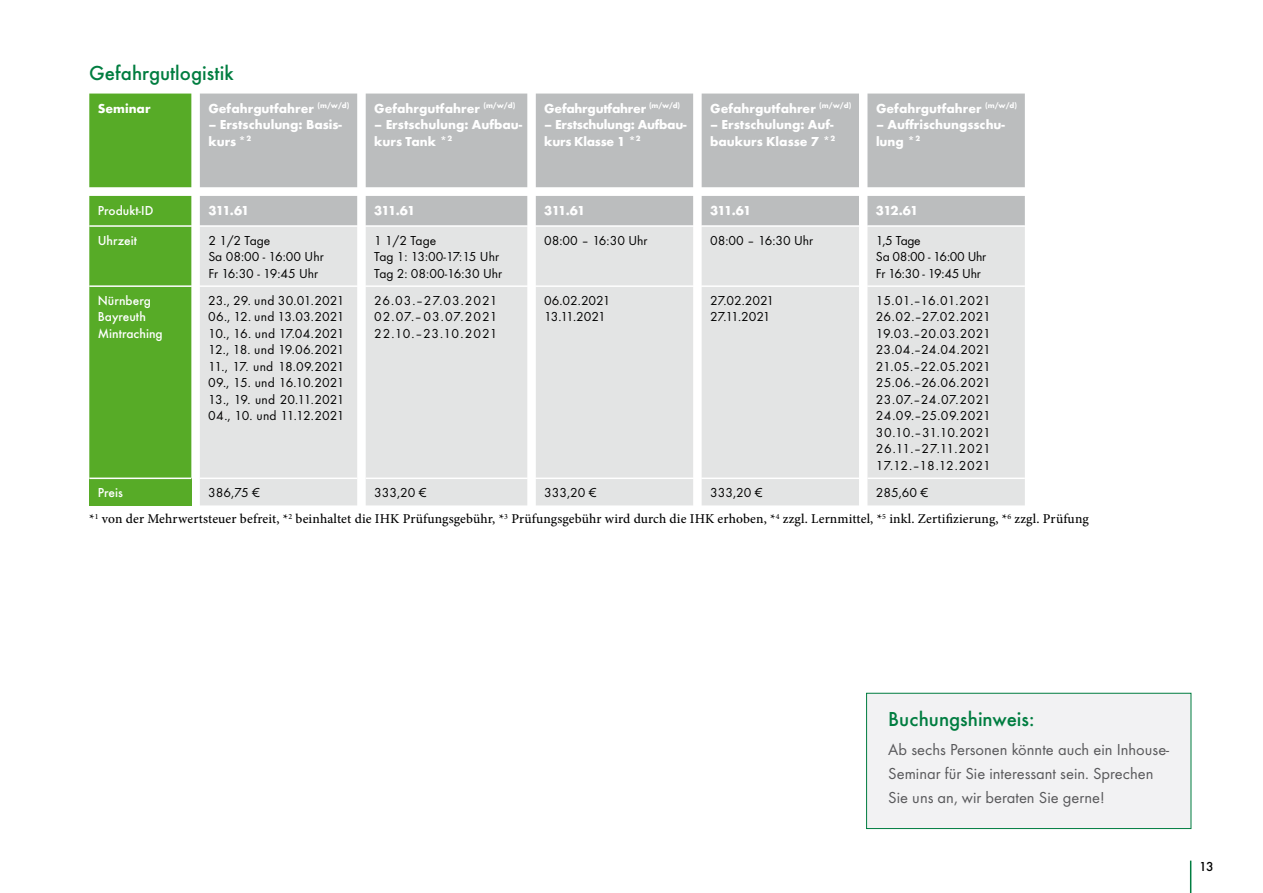
<style>
.page{position:relative;width:1263px;height:893px;background:#fff}
.page>*{position:absolute;margin:0;border:0;box-sizing:border-box;transform-origin:0 0}
.t1{font:500 21px "Futura TOT";color:#007d40}
.t2{font:16.5px/24px "Futura TOT Boo";color:#58585a}
.t3{font:13.5px/16.5px "Futura TOT Boo";color:#000}
.t4{font:700 13.5px/16.5px "Futura TOT";color:#fff}
.t5{font:500 13.5px "Minion Pro";letter-spacing:.01em;color:#000}
.t6{font:700 13.5px/16.5px "Futura TOT";letter-spacing:-.02em;color:#fff}
.t7{font:500 13.5px/16.5px "Futura TOT";color:#fff}
.t8{font:13.5px/16.5px "Futura TOT Boo";letter-spacing:-.02em;color:#000}
.t9{font:500 13.5px "Futura TOT";color:#000}
</style>
<div class="page">
<hr style="left:1190px;top:861px;width:1px;height:32px;background:#007d40">
<svg style="left:200px;top:94px;width:825px;height:131px;background:#c2c3c4"></svg>
<div style="left:200px;top:227px;width:825px;height:278px;background:#e3e4e4"></div>
<div style="left:89px;top:478px;width:102px;height:27px;background:#57ab27"></div>
<hr style="left:200px;top:478px;width:157px;height:1px;background:#fff">
<hr style="left:366px;top:478px;width:161px;height:1px;background:#fff">
<hr style="left:536px;top:478px;width:157px;height:1px;background:#fff">
<hr style="left:702px;top:478px;width:157px;height:1px;background:#fff">
<hr style="left:867px;top:478px;width:158px;height:1px;background:#fff">
<hr style="left:89px;top:478px;width:102px;height:1px;background:#fff">
<hr style="left:200px;top:285px;width:157px;height:2px;background:#fff">
<svg style="left:357px;top:285px;width:9px;height:2px"></svg>
<hr style="left:366px;top:285px;width:161px;height:2px;background:#fff">
<svg style="left:527px;top:285px;width:9px;height:2px"></svg>
<hr style="left:536px;top:285px;width:157px;height:2px;background:#fff">
<svg style="left:693px;top:285px;width:9px;height:2px"></svg>
<hr style="left:702px;top:285px;width:157px;height:2px;background:#fff">
<svg style="left:859px;top:285px;width:8px;height:2px"></svg>
<hr style="left:867px;top:285px;width:158px;height:2px;background:#fff">
<div style="left:89px;top:94px;width:103px;height:384px;background:#57ab27"></div>
<div style="left:866px;top:693px;width:325px;height:135px;background:#f2f2f3"></div>
<div style="left:866px;top:693px;width:325px;height:136px;border:1px solid #007d40"></div>
<h1 class="t1" style="left:89px;top:60px;width:146px">Gefahrgutlogistik</h1>
<p class="t4" style="left:98px;top:100px;width:54px">Seminar</p>
<p class="t4" style="left:208px;top:100px;width:143px">Gefahrgutfahrer <sup>(m/w/d)</sup></p>
<p class="t4" style="left:208px;top:116px;width:135px">– Erstschulung: Basis&shy;kurs*<sup>2</sup></p>
<p class="t4" style="left:374px;top:100px;width:143px">Gefahrgutfahrer <sup>(m/w/d)</sup></p>
<p class="t4" style="left:374px;top:116px;width:150px">– Erstschulung: Aufbau&shy;kurs Tank *<sup>2</sup></p>
<p class="t6" style="left:544px;top:100px;width:137px">Gefahrgutfahrer <sup>(m/w/d)</sup></p>
<p class="t6" style="left:544px;top:116px;width:144px">– Erstschulung: Aufbau&shy;kurs Klasse 1 *<sup>2</sup></p>
<p class="t4" style="left:710px;top:100px;width:143px">Gefahrgutfahrer <sup>(m/w/d)</sup></p>
<p class="t4" style="left:710px;top:116px;width:127px">– Erstschulung: Auf&shy;baukurs Klasse 7 *<sup>2</sup></p>
<p class="t4" style="left:876px;top:100px;width:143px">Gefahrgutfahrer <sup>(m/w/d)</sup></p>
<p class="t4" style="left:876px;top:116px;width:131px">– Auffrischungsschu&shy;lung *<sup>2</sup></p>
<p class="t7" style="left:98px;top:202px;width:57px">Produkt-ID</p>
<p class="t4" style="left:208px;top:202px;width:43px">311.61</p>
<p class="t4" style="left:374px;top:202px;width:43px">311.61</p>
<p class="t4" style="left:544px;top:202px;width:43px">311.61</p>
<p class="t4" style="left:710px;top:202px;width:43px">311.61</p>
<p class="t4" style="left:876px;top:202px;width:44px">312.61</p>
<p class="t7" style="left:98px;top:232px;width:41px">Uhrzeit</p>
<p class="t3" style="left:208px;top:232px;width:117px">2 1/2 Tage<br>Sa 08:00 - 16:00 Uhr<br>Fr 16:30 - 19:45 Uhr</p>
<p class="t3" style="left:374px;top:232px;width:129px">1 1/2 Tage<br>Tag 1: 13:00-17:15 Uhr<br>Tag 2: 08:00-16:30 Uhr</p>
<p class="t3" style="left:544px;top:232px;width:105px">08:00 – 16:30 Uhr</p>
<p class="t3" style="left:710px;top:232px;width:105px">08:00 – 16:30 Uhr</p>
<p class="t8" style="left:876px;top:232px;width:112px">1,5 Tage<br>Sa 08:00 - 16:00 Uhr<br>Fr 16:30 - 19:45 Uhr</p>
<p class="t7" style="left:98px;top:292px;width:66px">Nürnberg<br>Bayreuth<br>Mintraching</p>
<p class="t3" style="left:208px;top:292px;width:138px;text-align:justify">23., 29. und 30.01.2021<br>06., 12. und 13.03.2021<br>10., 16. und 17.04.2021<br>12., 18. und 19.06.2021<br>11., 17. und 18.09.2021<br>09., 15. und 16.10.2021<br>13., 19. und 20.11.2021<br>04., 10. und 11.12.2021</p>
<p class="t3" style="left:374px;top:292px;width:125px;text-align:justify">26.03.–27.03.2021<br>02.07.–03.07.2021<br>22.10.–23.10.2021</p>
<p class="t3" style="left:544px;top:292px;width:68px">06.02.2021<br>13.11.2021</p>
<p class="t3" style="left:710px;top:292px;width:66px">27.02.2021<br>27.11.2021</p>
<p class="t3" style="left:876px;top:292px;width:116px;text-align:justify">15.01.–16.01.2021<br>26.02.–27.02.2021<br>19.03.–20.03.2021<br>23.04.–24.04.2021<br>21.05.–22.05.2021<br>25.06.–26.06.2021<br>23.07.–24.07.2021<br>24.09.–25.09.2021<br>30.10.–31.10.2021<br>26.11.–27.11.2021<br>17.12.–18.12.2021</p>
<p class="t7" style="left:98px;top:484px;width:27px">Preis</p>
<p class="t3" style="left:208px;top:484px;width:53px">386,75 €</p>
<p class="t3" style="left:374px;top:484px;width:54px">333,20 €</p>
<p class="t3" style="left:544px;top:484px;width:54px">333,20 €</p>
<p class="t3" style="left:710px;top:484px;width:54px">333,20 €</p>
<p class="t3" style="left:876px;top:484px;width:54px">285,60 €</p>
<p class="t5" style="left:89px;top:510px;width:1001px">*<sup>1</sup> von der Mehrwertsteuer befreit, *<sup>2</sup> beinhaltet die IHK Prüfungsgebühr, *<sup>3</sup> Prüfungsgebühr wird durch die IHK erhoben, *<sup>4</sup> zzgl. Lernmittel, *<sup>5</sup> inkl. Zertifizierung, *<sup>6</sup> zzgl. Prüfung</p>
<h1 class="t1" style="left:888px;top:707px;width:148px">Buchungshinweis:</h1>
<p class="t2" style="left:888px;top:737px;width:282px">Ab sechs Personen könnte auch ein Inhouse-<br>Seminar für Sie interessant sein. Sprechen<br>Sie uns an, wir beraten Sie gerne!</p>
<p class="t9" style="left:1199px;top:858px;width:16px">13</p>
</div>
